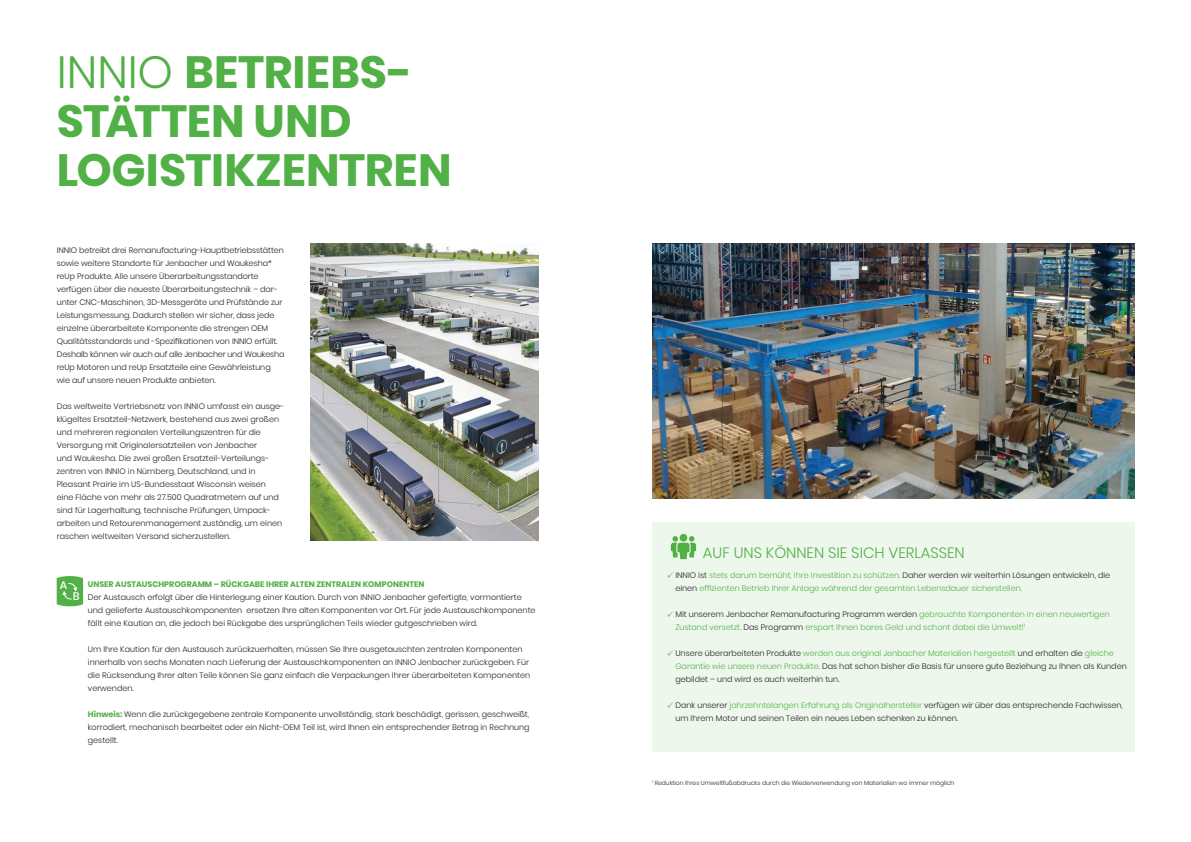
<style>
.page{position:relative;width:1191px;height:842px;background:#fff}
.page>*{position:absolute;margin:0;border:0;box-sizing:border-box;transform-origin:0 0}
.txt{font:700 45px/49px "Poppins";color:#51b046}
.t1{font:300 15px "Poppins";color:#51b046}
.t2{font:500 11px "Poppins";color:#fff}
.t3{font:300 8px/13px "Poppins";color:#231f20}
.t4{font:300 8px/13px "Poppins";color:#51b046}
.t5{font:700 8px "Poppins";color:#51b046}
.t6{font:300 6px "Poppins";color:#231f20}
.s1{font-weight:300}
.s2{font-weight:700;color:#51b046}
.s3{color:#231f20}
.s4{color:#51b046}
</style>
<div class="page">
<img style="left:310px;top:243px;width:229px;height:297px">
<img style="left:652px;top:243px;width:482px;height:256px">
<svg style="left:57px;top:576px;width:26px;height:30px"></svg>
<div style="left:652px;top:522px;width:482px;height:229px;background:#eef7ec"></div>
<svg style="left:671px;top:536px;width:25px;height:23px"></svg>
<p class="txt" style="left:57px;top:48px;width:396px"><span class="s1">INNIO</span> BETRIEBS-<br>STÄTTEN UND<br>LOGISTIKZENTREN</p>
<p class="t3" style="left:57px;top:244px;width:229px">INNIO betreibt drei Remanufacturing-Hauptbetriebsstätten sowie weitere Standorte für Jenbacher und Waukesha* reUp Produkte. Alle unsere Überarbeitungsstandorte</p>
<p class="t3" style="left:57px;top:283px;width:229px">verfügen über die neueste Überarbeitungstechnik – dar&shy;unter CNC-Maschinen, 3D-Messgeräte und Prüfstände zur Leistungsmessung. Dadurch stellen wir sicher, dass jede einzelne überarbeitete Komponente die strengen OEM Qualitätsstandards und -Spezifikationen von INNIO erfüllt.<br>Deshalb können wir auch auf alle Jenbacher und Waukesha reUp Motoren und reUp Ersatzteile eine Gewährleistung wie auf unsere neuen Produkte anbieten.</p>
<p class="t3" style="left:57px;top:400px;width:229px">Das weltweite Vertriebsnetz von INNIO umfasst ein ausge&shy;klügeltes Ersatzteil-Netzwerk, bestehend aus zwei großen und mehreren regionalen Verteilungszentren für die Versorgung mit Originalersatzteilen von Jenbacher<br>und Waukesha. Die zwei großen Ersatzteil-Verteilungs&shy;zentren von INNIO in Nürnberg, Deutschland, und in Pleasant Prairie im US-Bundesstaat Wisconsin weisen eine Fläche von mehr als 27.500 Quadratmetern auf und sind für Lagerhaltung, technische Prüfungen, Umpack&shy;arbeiten und Retourenmanagement zuständig, um einen raschen weltweiten Versand sicherzustellen.</p>
<p class="t2" style="left:60px;top:579px;width:9px">A</p>
<p class="t2" style="left:73px;top:590px;width:8px">B</p>
<p class="t5" style="left:88px;top:580px;width:338px">UNSER AUSTAUSCHPROGRAMM – RÜCKGABE IHRER ALTEN ZENTRALEN KOMPONENTEN</p>
<p class="t3" style="left:88px;top:591px;width:449px">Der Austausch erfolgt über die Hinterlegung einer Kaution. Durch von INNIO Jenbacher gefertigte, vormontierte und gelieferte Austauschkomponenten ersetzen Ihre alten Komponenten vor Ort. Für jede Austauschkomponente fällt eine Kaution an, die jedoch bei Rückgabe des ursprünglichen Teils wieder gutgeschrieben wird.</p>
<p class="t3" style="left:88px;top:643px;width:444px">Um Ihre Kaution für den Austausch zurückzuerhalten, müssen Sie Ihre ausgetauschten zentralen Komponenten innerhalb von sechs Monaten nach Lieferung der Austauschkomponenten an INNIO Jenbacher zurückgeben. Für die Rücksendung Ihrer alten Teile können Sie ganz einfach die Verpackungen Ihrer überarbeiteten Komponenten verwenden.</p>
<p class="t3" style="left:88px;top:708px;width:443px;text-align:justify"><span class="s2">Hinweis:</span> Wenn die zurückgegebene zentrale Komponente unvollständig, stark beschädigt, gerissen, geschweißt, korrodiert, mechanisch bearbeitet oder ein Nicht-OEM Teil ist, wird Ihnen ein entsprechender Betrag in Rechnung gestellt.</p>
<p class="t1" style="left:703px;top:544px;width:263px">AUF UNS KÖNNEN SIE SICH VERLASSEN</p>
<p class="t4" style="left:675px;top:569px;width:436px"><span class="s3">INNIO ist</span> stets darum bemüht, Ihre Investition zu schützen. <span class="s3">Daher werden wir weiterhin Lösungen entwickeln, die einen</span> effizienten Betrieb Ihrer Anlage während der gesamten Lebensdauer sicherstellen.</p>
<p class="t4" style="left:675px;top:608px;width:436px"><span class="s3">Mit unserem Jenbacher Remanufacturing Programm werden</span> gebrauchte Komponenten in einen neuwertigen<br>Zustand versetzt. <span class="s3">Das Programm</span> erspart Ihnen bares Geld und schont dabei die Umwelt!<sup>1</sup></p>
<p class="t3" style="left:675px;top:647px;width:453px">Unsere überarbeiteten Produkte <span class="s4">werden aus original Jenbacher Materialien hergestellt</span> und erhalten die <span class="s4">gleiche<br>Garantie wie unsere neuen Produkte.</span> Das hat schon bisher die Basis für unsere gute Beziehung zu Ihnen als Kunden gebildet – und wird es auch weiterhin tun.</p>
<p class="t3" style="left:675px;top:699px;width:449px">Dank unserer <span class="s4">jahrzehntelangen Erfahrung als Originalhersteller</span> verfügen wir über das entsprechende Fachwissen,</p>
<p class="t3" style="left:675px;top:712px;width:284px">um Ihrem Motor und seinen Teilen ein neues Leben schenken zu können.</p>
<p class="t6" style="left:652px;top:779px;width:304px"><sup>1</sup> Reduktion Ihres Umweltfußabdrucks durch die Wiederverwendung von Materialien wo immer möglich</p>
</div>
